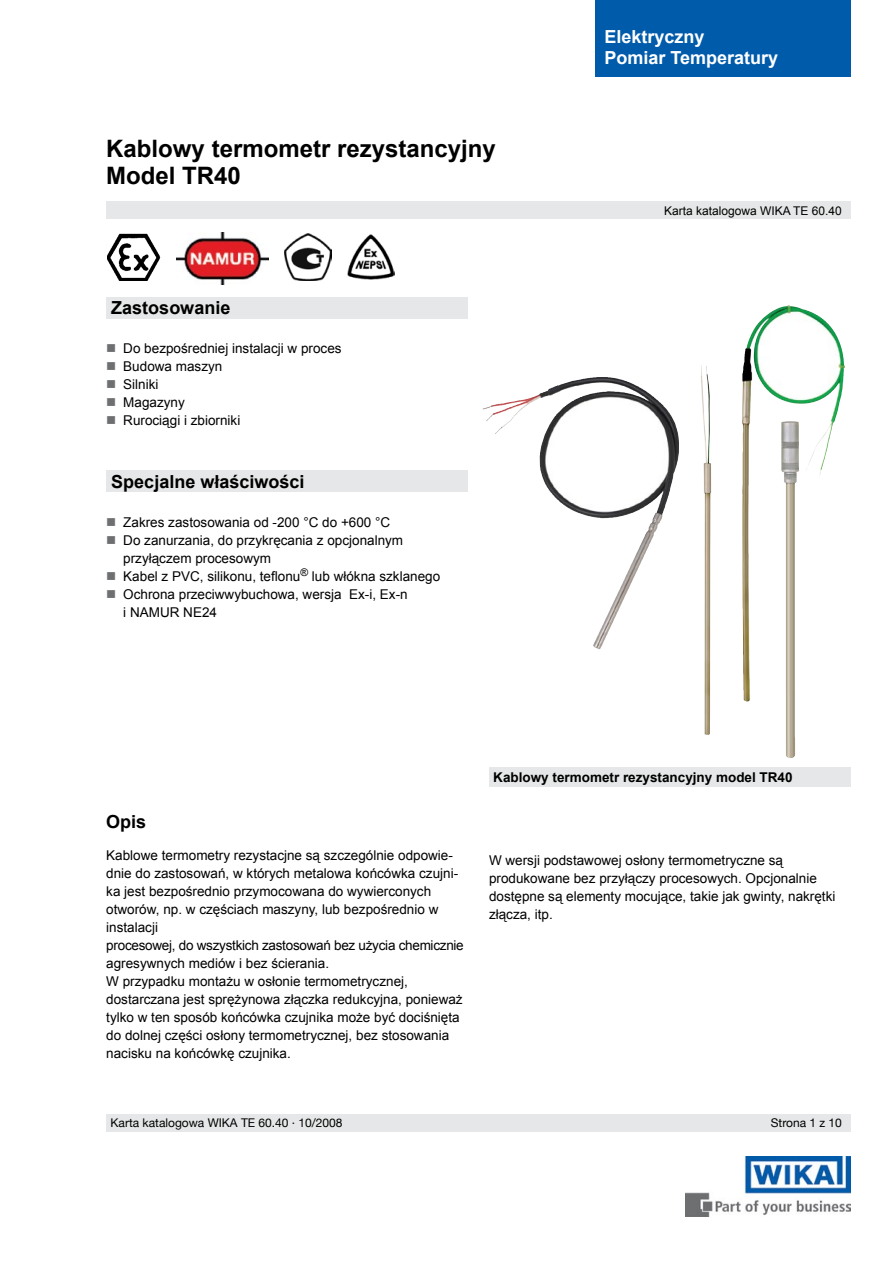
<style>
.page{position:relative;width:893px;height:1263px;background:#fff}
.page>*{position:absolute;margin:0;border:0;box-sizing:border-box;transform-origin:0 0}
.t1{font:700 24px/27px "Arial";color:#000}
.t2{font:700 18px "Arial";color:#000}
.t3{font:700 18px/21px "Arial";color:#fff}
.t4{font:13.5px/18px "Arial";color:#000}
.t5{font:700 13.5px "Arial";color:#000}
.t6{font:13.5px/18px "Wingdings";color:#6d6f71;text-align:justify}
.t7{font:12px "Helvetica Neue";color:#000}
.t8{font:12px "Arial";color:#000}
</style>
<div class="page">
<div style="left:106px;top:298px;width:362px;height:21px;background:#e6e7e8"></div>
<img style="left:685px;top:1157px;width:165px;height:59px">
<div style="left:106px;top:202px;width:744px;height:17px;background:#e6e7e8"></div>
<div style="left:106px;top:1114px;width:744px;height:17px;background:#e6e7e8"></div>
<div style="left:595px;top:0;width:255px;height:77px;background:#005bab"></div>
<div style="left:106px;top:470px;width:362px;height:21px;background:#e6e7e8"></div>
<img style="left:701px;top:365px;width:10px;height:370px">
<img style="left:593px;top:523px;width:66px;height:126px">
<img style="left:808px;top:368px;width:36px;height:107px">
<img style="left:781px;top:421px;width:18px;height:337px">
<img style="left:176px;top:232px;width:93px;height:52px">
<img style="left:285px;top:234px;width:47px;height:46px">
<img style="left:107px;top:234px;width:53px;height:47px">
<img style="left:348px;top:234px;width:46px;height:45px">
<div style="left:489px;top:768px;width:361px;height:19px;background:#e6e7e8"></div>
<h1 class="t1" style="left:106px;top:136px;width:391px">Kablowy termometr rezystancyjny<br>Model TR40</h1>
<h2 class="t2" style="left:111px;top:296px;width:121px">Zastosowanie</h2>
<p class="t4" style="left:123px;top:339px;width:220px">Do bezpośredniej instalacji w proces<br>Budowa maszyn<br>Silniki<br>Magazyny<br>Rurociągi i zbiorniki</p>
<p class="t6" style="left:106px;top:339px;width:12px">■ ■ ■ ■ ■</p>
<h2 class="t2" style="left:111px;top:470px;width:195px">Specjalne właściwości</h2>
<p class="t4" style="left:123px;top:513px;width:318px">Zakres zastosowania od -200 °C do +600 °C<br>Do zanurzania, do przykręcania z opcjonalnym przyłączem procesowym<br>Kabel z PVC, silikonu, teflonu<sup>®</sup> lub włókna szklanego Ochrona przeciwwybuchowa, wersja Ex-i, Ex-n<br>i NAMUR NE24</p>
<h2 class="t3" style="left:605px;top:27px;width:175px">Elektryczny<br>Pomiar Temperatury</h2>
<p class="t8" style="left:664px;top:203px;width:179px">Karta katalogowa WIKA TE 60.40</p>
<h2 class="t2" style="left:106px;top:810px;width:42px">Opis</h2>
<p class="t4" style="left:106px;top:846px;width:359px">Kablowe termometry rezystacjne są szczególnie odpowie&shy;dnie do zastosowań, w których metalowa końcówka czujni&shy;ka jest bezpośrednio przymocowana do wywierconych otworów, np. w częściach maszyny, lub bezpośrednio w instalacji<br>procesowej, do wszystkich zastosowań bez użycia chemicznie agresywnych mediów i bez ścierania.<br>W przypadku montażu w osłonie termometrycznej, dostarczana jest sprężynowa złączka redukcyjna, ponieważ tylko w ten sposób końcówka czujnika może być dociśnięta do dolnej części osłony termometrycznej, bez stosowania nacisku na końcówkę czujnika.</p>
<p class="t5" style="left:493px;top:768px;width:301px">Kablowy termometr rezystancyjny model TR40</p>
<p class="t4" style="left:489px;top:851px;width:348px">W wersji podstawowej osłony termometryczne są produkowane bez przyłączy procesowych. Opcjonalnie dostępne są elementy mocujące, takie jak gwinty, nakrętki złącza, itp.</p>
<p class="t7" style="left:111px;top:1116px;width:234px">Karta katalogowa WIKA TE 60.40 ∙ 10/2008</p>
<p class="t7" style="left:771px;top:1116px;width:73px">Strona 1 z 10</p>
</div>
